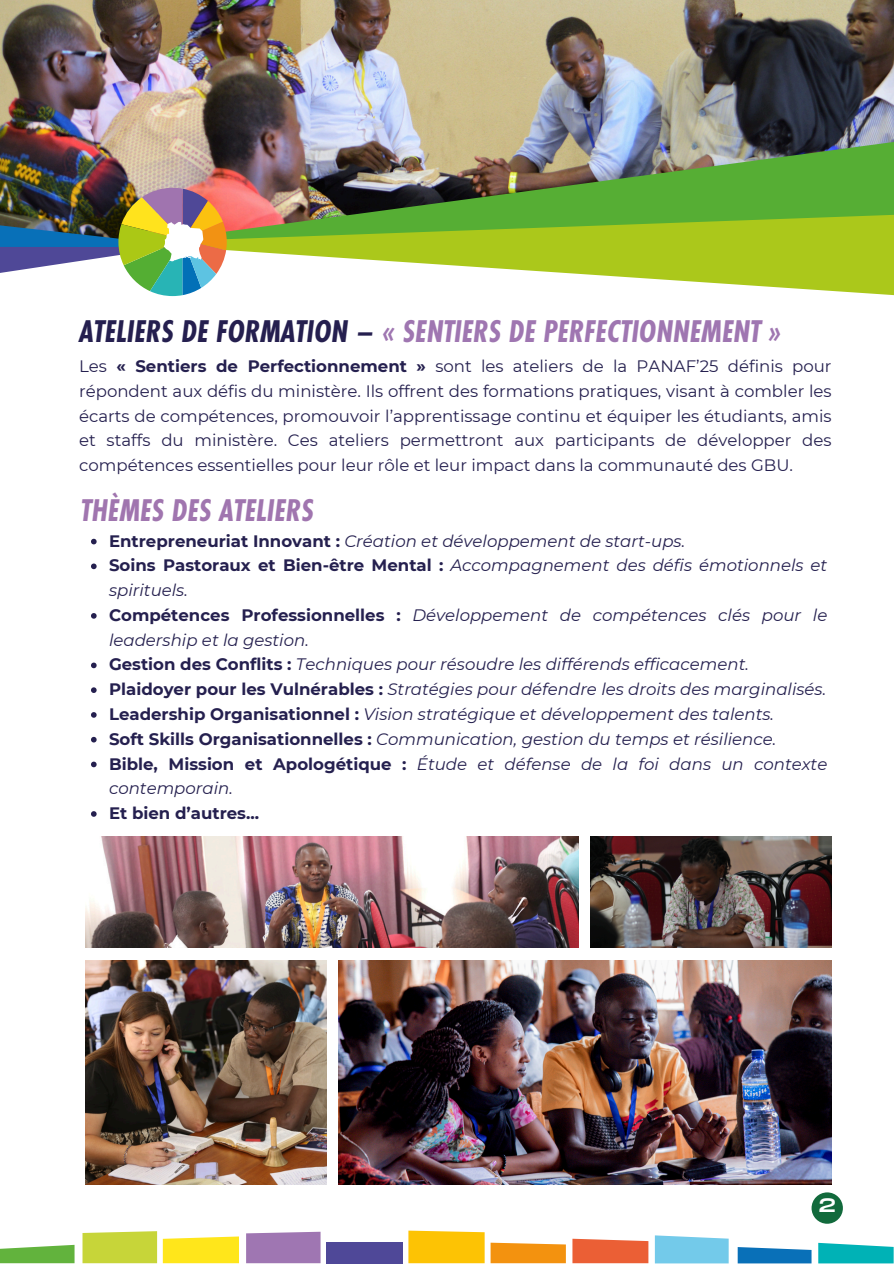
<style>
.page{position:relative;width:894px;height:1264px;background:#fff}
.page>*{position:absolute;margin:0;border:0;box-sizing:border-box;transform-origin:0 0}
.t1{font:italic 700 32.7px "Futura PT Cond";color:#9f76b1}
.t2{font:italic 700 32.7px "Futura PT Cond";color:#a075af}
.t3{font:19.5px "Monument Extended";color:#fff}
.t4{font:italic 16.5px/24.8px "Montserrat";color:#25204f}
.t5{font:16.5px/24.8px "Montserrat";color:#25204f;text-align:justify}
.t6{font:700 16.5px "Montserrat";color:#25204f}
.s1{color:#251f4f}
.s2{font-weight:700}
.s3{font-weight:700;font-style:normal}
</style>
<div class="page">
<svg style="left:0;top:1244px;width:74px;height:19px"></svg>
<div style="left:82px;top:1231px;width:75px;height:32px;background:#c7d539"></div>
<svg style="left:163px;top:1236px;width:76px;height:27px;background:#ffe728"></svg>
<svg style="left:246px;top:1231px;width:74px;height:32px;background:#a37cb5"></svg>
<div style="left:408px;top:1230px;width:76px;height:33px;background:#fdc304"></div>
<svg style="left:572px;top:1238px;width:76px;height:25px;background:#ec6c45"></svg>
<svg style="left:654px;top:1235px;width:74px;height:28px;background:#7eceeb"></svg>
<svg style="left:490px;top:1242px;width:75px;height:21px;background:#f39a22"></svg>
<div style="left:326px;top:1242px;width:76px;height:21px;background:#4f4898"></div>
<svg style="left:737px;top:1247px;width:74px;height:16px"></svg>
<svg style="left:818px;top:1242px;width:75px;height:21px;background:#23bcc0"></svg>
<div style="left:811px;top:1192px;width:31px;height:31px;background:#126a3c;border-radius:50%"></div>
<img style="left:0;top:0;width:893px;height:188px">
<img style="left:121px;top:132px;width:772px;height:80px">
<svg style="left:171px;top:212px;width:722px;height:85px;fill:#abc81b"></svg>
<img style="left:0;top:188px;width:227px;height:108px">
<svg style="left:91px;top:539px;width:6px;height:5px"></svg>
<svg style="left:91px;top:563px;width:6px;height:6px"></svg>
<svg style="left:91px;top:613px;width:6px;height:5px"></svg>
<svg style="left:91px;top:662px;width:6px;height:6px"></svg>
<svg style="left:91px;top:687px;width:6px;height:6px"></svg>
<svg style="left:91px;top:712px;width:6px;height:5px"></svg>
<svg style="left:91px;top:737px;width:6px;height:5px"></svg>
<svg style="left:91px;top:761px;width:6px;height:6px"></svg>
<svg style="left:91px;top:811px;width:6px;height:5px"></svg>
<img style="left:85px;top:836px;width:493px;height:112px">
<img style="left:590px;top:836px;width:241px;height:112px">
<img style="left:85px;top:960px;width:241px;height:224px">
<img style="left:338px;top:960px;width:493px;height:224px">
<h1 class="t1" style="left:79px;top:309px;width:703px"><span class="s1">ATELIERS DE FORMATION –</span> « SENTIERS DE PERFECTIONNEMENT »</h1>
<h1 class="t5" style="left:79px;top:354px;width:753px">Les <span class="s2">« Sentiers de Perfectionnement »</span> sont les ateliers de la PANAF’25 définis pour répondent aux défis du ministère. Ils offrent des formations pratiques, visant à combler les écarts de compétences, promouvoir l’apprentissage continu et équiper les étudiants, amis et staffs du ministère. Ces ateliers permettront aux participants de développer des compétences essentielles pour leur rôle et leur impact dans la communauté des GBU.</h1>
<p class="t2" style="left:81px;top:488px;width:234px">THÈMES DES ATELIERS</p>
<p class="t4" style="left:109px;top:528px;width:577px"><span class="s3">Entrepreneuriat Innovant :</span> Création et développement de start-ups.</p>
<p class="t4" style="left:109px;top:553px;width:719px"><span class="s3">Soins Pastoraux et Bien-être Mental :</span> Accompagnement des défis émotionnels et spirituels.</p>
<p class="t4" style="left:109px;top:602px;width:719px"><span class="s3">Compétences Professionnelles :</span> Développement de compétences clés pour le leadership et la gestion.</p>
<p class="t4" style="left:109px;top:652px;width:641px"><span class="s3">Gestion des Conflits :</span> Techniques pour résoudre les différends efficacement.</p>
<p class="t4" style="left:109px;top:677px;width:718px"><span class="s3">Plaidoyer pour les Vulnérables :</span> Stratégies pour défendre les droits des marginalisés.</p>
<p class="t4" style="left:109px;top:701px;width:666px"><span class="s3">Leadership Organisationnel :</span> Vision stratégique et développement des talents.</p>
<p class="t4" style="left:109px;top:726px;width:668px"><span class="s3">Soft Skills Organisationnelles :</span> Communication, gestion du temps et résilience.</p>
<p class="t4" style="left:109px;top:751px;width:719px"><span class="s3">Bible, Mission et Apologétique :</span> Étude et défense de la foi dans un contexte contemporain.</p>
<p class="t6" style="left:109px;top:803px;width:151px">Et bien d’autres...</p>
<p class="t3" style="left:818px;top:1194px;width:18px">2</p>
</div>
